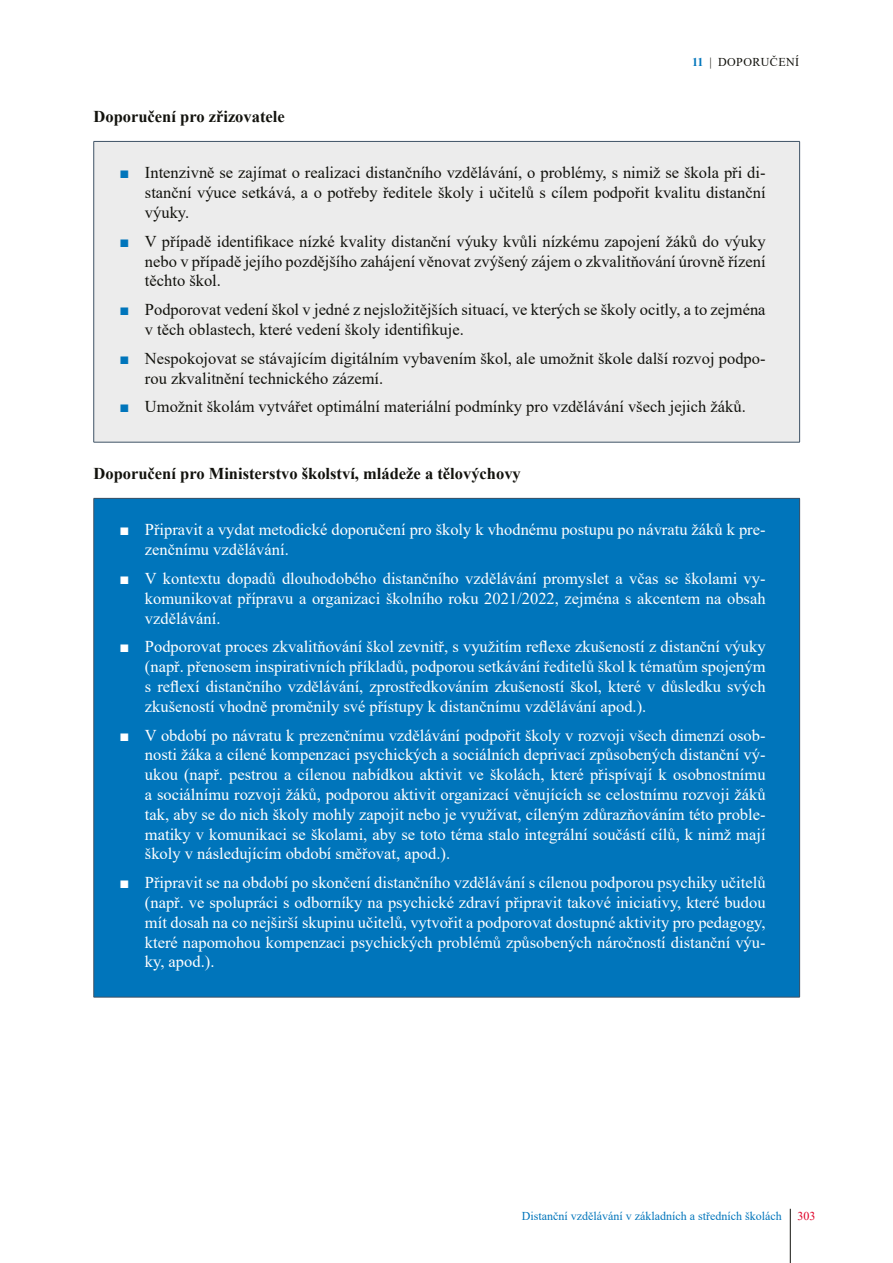
<style>
.page{position:relative;width:893px;height:1263px;background:#fff}
.page>*{position:absolute;margin:0;border:0;box-sizing:border-box;transform-origin:0 0}
.t1{font:16.5px/19.8px "Times New Roman";color:#fff;text-align:justify}
.t2{font:16.5px/19.8px "Times New Roman";color:#12120d;text-align:justify}
.Tučný_podnadpis_čern{font:700 16.5px "Times New Roman";color:#12120d}
.t3{font:12px "Times New Roman";color:#0075bb}
.t4{font:12px "Times New Roman";color:#12120d}
.t5{font:12px "Times New Roman";color:#df0028}
.s1{font-weight:700;color:#0075bb}
.s2{color:#0075bb}
</style>
<div class="page">
<hr style="left:790px;top:1209px;width:1px;height:54px;background:#12120d">
<div style="left:94px;top:141px;width:706px;height:301px;background:#ececec"></div>
<hr style="left:94px;top:141px;width:706px;height:1px;background:#3e5265">
<hr style="left:93px;top:142px;width:1px;height:300px;background:#3e5265">
<hr style="left:799px;top:142px;width:1px;height:300px;background:#3e5265">
<hr style="left:94px;top:442px;width:706px;height:1px;background:#3e5265">
<div style="left:94px;top:498px;width:706px;height:499px;background:#0075bb"></div>
<hr style="left:94px;top:498px;width:706px;height:1px;background:#3e5265">
<hr style="left:93px;top:498px;width:1px;height:499px;background:#3e5265">
<hr style="left:799px;top:498px;width:1px;height:499px;background:#3e5265">
<hr style="left:94px;top:997px;width:706px;height:1px;background:#3e5265">
<p class="Tučný_podnadpis_čern" style="left:94px;top:104px;width:193px">Doporučení pro zřizovatele</p>
<p class="t4" style="left:692px;top:53px;width:44px"><span class="s1">11</span> | Doporučení</p>
<p class="t2" style="left:145px;top:162px;width:622px;text-indent:-26px"><span class="s2">■</span> Intenzivně se zajímat o realizaci distančního vzdělávání, o problémy, s nimiž se škola při di&shy;stanční výuce setkává, a o potřeby ředitele školy i učitelů s cílem podpořit kvalitu distanční výuky.</p>
<p class="t2" style="left:145px;top:231px;width:622px;text-indent:-26px"><span class="s2">■</span> V případě identifikace nízké kvality distanční výuky kvůli nízkému zapojení žáků do výuky nebo v případě jejího pozdějšího zahájení věnovat zvýšený zájem o zkvalitňování úrovně řízení těchto škol.</p>
<p class="t2" style="left:145px;top:299px;width:622px;text-indent:-26px"><span class="s2">■</span> Podporovat vedení škol v jedné z nejsložitějších situací, ve kterých se školy ocitly, a to zejména v těch oblastech, které vedení školy identifikuje.</p>
<p class="t2" style="left:145px;top:348px;width:622px;text-indent:-26px"><span class="s2">■</span> Nespokojovat se stávajícím digitálním vybavením škol, ale umožnit škole další rozvoj podpo&shy;rou zkvalitnění technického zázemí.</p>
<p class="t2" style="left:119px;top:396px;width:628px"><span class="s2">■</span> Umožnit školám vytvářet optimální materiální podmínky pro vzdělávání všech jejich žáků.</p>
<p class="Tučný_podnadpis_čern" style="left:94px;top:461px;width:429px">Doporučení pro Ministerstvo školství, mládeže a tělovýchovy</p>
<p class="t1" style="left:145px;top:519px;width:622px;text-indent:-26px">■ Připravit a vydat metodické doporučení pro školy k vhodnému postupu po návratu žáků k pre&shy;zenčnímu vzdělávání.</p>
<p class="t1" style="left:145px;top:568px;width:622px;text-indent:-26px">■ V kontextu dopadů dlouhodobého distančního vzdělávání promyslet a včas se školami vy&shy;komunikovat přípravu a organizaci školního roku 2021/2022, zejména s akcentem na obsah vzdělávání.</p>
<p class="t1" style="left:145px;top:636px;width:622px;text-indent:-26px">■ Podporovat proces zkvalitňování škol zevnitř, s využitím reflexe zkušeností z distanční výuky (např. přenosem inspirativních příkladů, podporou setkávání ředitelů škol k tématům spojeným s reflexí distančního vzdělávání, zprostředkováním zkušeností škol, které v důsledku svých zkušeností vhodně proměnily své přístupy k distančnímu vzdělávání apod.).</p>
<p class="t1" style="left:145px;top:725px;width:622px;text-indent:-26px">■ V období po návratu k prezenčnímu vzdělávání podpořit školy v rozvoji všech dimenzí osob&shy;nosti žáka a cílené kompenzaci psychických a sociálních deprivací způsobených distanční vý&shy;ukou (např. pestrou a cílenou nabídkou aktivit ve školách, které přispívají k osobnostnímu a sociálnímu rozvoji žáků, podporou aktivit organizací věnujících se celostnímu rozvoji žáků tak, aby se do nich školy mohly zapojit nebo je využívat, cíleným zdůrazňováním této proble&shy;matiky v komunikaci se školami, aby se toto téma stalo integrální součástí cílů, k nimž mají školy v následujícím období směřovat, apod.).</p>
<p class="t1" style="left:145px;top:872px;width:622px;text-indent:-26px">■ Připravit se na období po skončení distančního vzdělávání s cílenou podporou psychiky učitelů (např. ve spolupráci s odborníky na psychické zdraví připravit takové iniciativy, které budou mít dosah na co nejširší skupinu učitelů, vytvořit a podporovat dostupné aktivity pro pedagogy, které napomohou kompenzaci psychických problémů způsobených náročností distanční výu&shy;ky, apod.).</p>
<p class="t3" style="left:522px;top:1207px;width:261px">Distanční vzdělávání v základních a středních školách</p>
<p class="t5" style="left:798px;top:1207px;width:19px">303</p>
</div>
